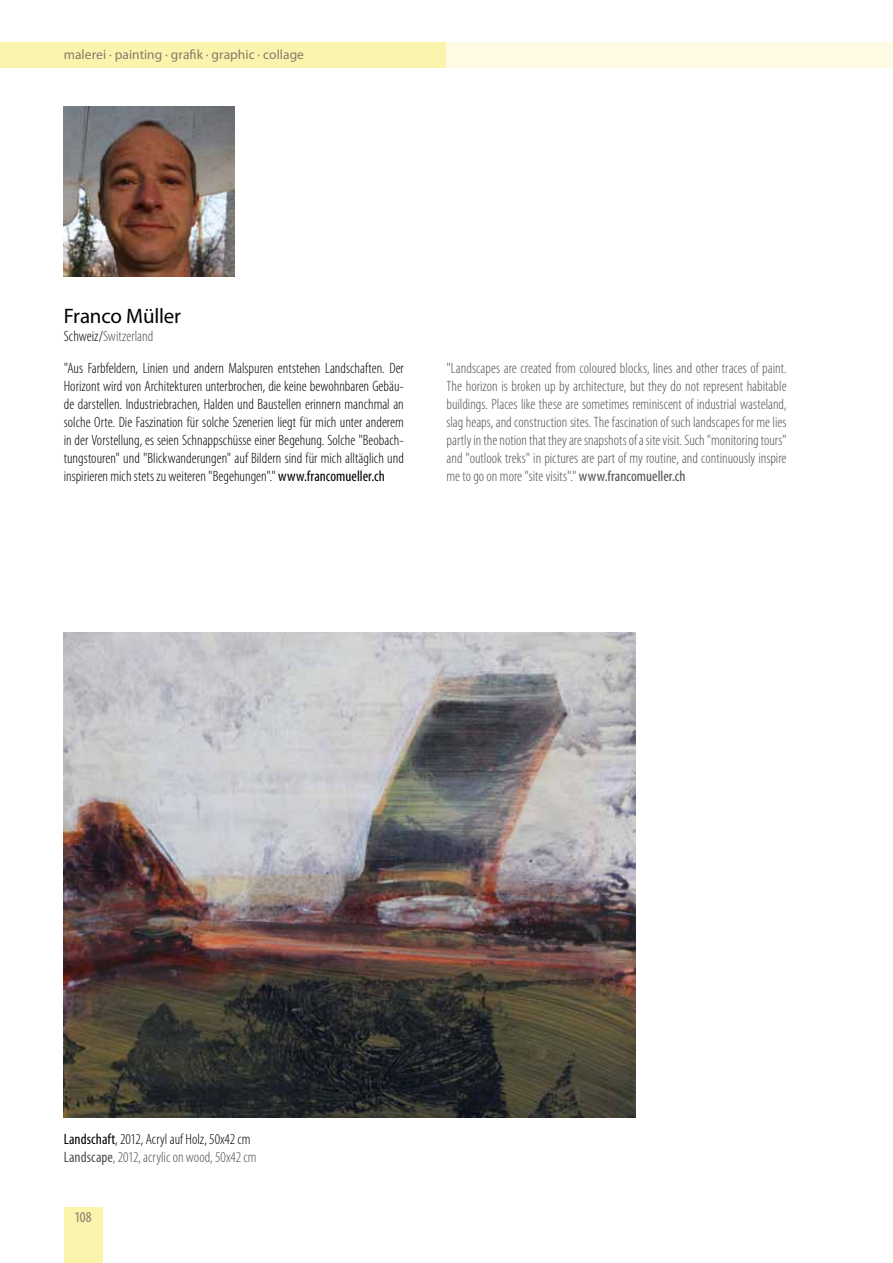
<style>
.page{position:relative;width:893px;height:1263px;background:#fff}
.page>*{position:absolute;margin:0;border:0;box-sizing:border-box;transform-origin:0 0}
.t1{font:21px "Myriad Pro";letter-spacing:-.01em;color:#000}
.t2{font:300 condensed 15px/18px "Myriad Pro";color:#504f53}
.t3{font:300 condensed 15px/18px "Myriad Pro";color:#000}
.t4{font:condensed 15px "Myriad Pro";color:#847c6a}
.t5{font:13.5px "Myriad Pro";letter-spacing:.005em;color:#847c6a}
.s1{color:#504f53}
.s2{font-weight:400}
.s3{font-weight:400;color:#000}
.s4{color:#000}
</style>
<div class="page">
<div style="left:0;top:43px;width:446px;height:25px;background:#fbf4ad"></div>
<div style="left:64px;top:1208px;width:38px;height:55px;background:#fbf4ad"></div>
<div style="left:446px;top:43px;width:447px;height:25px;background:#fefae3"></div>
<img style="left:64px;top:633px;width:571px;height:485px">
<img style="left:64px;top:106px;width:171px;height:170px">
<p class="t5" style="left:64px;top:46px;width:242px">malerei · painting · grafik · graphic · collage</p>
<h1 class="t1" style="left:64px;top:303px;width:119px">Franco Müller</h1>
<p class="t3" style="left:64px;top:321px;width:342px;line-height:31.5px">Schweiz/<span class="s1">Switzerland<br></span>"Aus Farbfeldern, Linien und andern Malspuren entstehen Landschaften. Der</p>
<p class="t3" style="left:64px;top:377px;width:342px;text-align:justify">Horizont wird von Architekturen unterbrochen, die keine bewohnbaren Gebäu&shy;de darstellen. Industriebrachen, Halden und Baustellen erinnern manchmal an solche Orte. Die Faszination für solche Szenerien liegt für mich unter anderem in der Vorstellung, es seien Schnappschüsse einer Begehung. Solche "Beobach&shy;tungstouren" und "Blickwanderungen" auf Bildern sind für mich alltäglich und inspirieren mich stets zu weiteren "Begehungen"." <span class="s2">www.francomueller.ch</span></p>
<p class="t2" style="left:446px;top:359px;width:342px;text-align:justify">"Landscapes are created from coloured blocks, lines and other traces of paint.<br>The horizon is broken up by architecture, but they do not represent habitable buildings. Places like these are sometimes reminiscent of industrial wasteland, slag heaps, and construction sites. The fascination of such landscapes for me lies partly in the notion that they are snapshots of a site visit. Such "monitoring tours" and "outlook treks" in pictures are part of my routine, and continuously inspire me to go on more "site visits"." <span class="s2">www.francomueller.ch</span></p>
<p class="t2" style="left:64px;top:1130px;width:194px"><span class="s3">Landschaft</span><span class="s4">, 2012, Acryl auf Holz, 50x42 cm<br></span><span class="s2">Landscape</span>, 2012, acrylic on wood, 50x42 cm</p>
<p class="t4" style="left:74px;top:1208px;width:19px">108</p>
</div>
